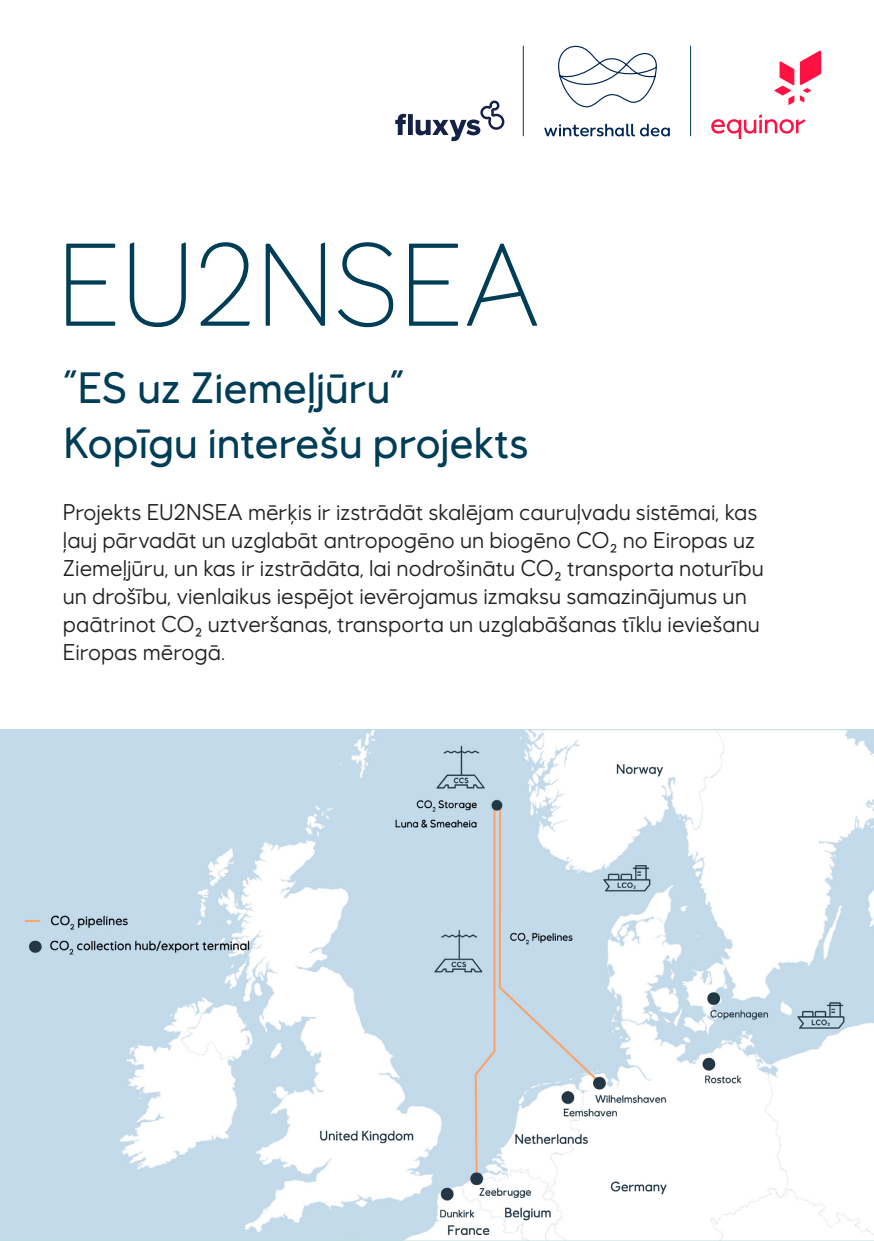
<style>
.page{position:relative;width:874px;height:1241px;background:#fff}
.page>*{position:absolute;margin:0;border:0;box-sizing:border-box;transform-origin:0 0}
.t1{font:300 117.25px "Equinor";color:#003d57}
.t2{font:500 43.75px/54.2px "Equinor";color:#003d57}
.t3{font:22.75px "Equinor";color:#231f20}
</style>
<div class="page">
<svg style="left:395px;top:100px;width:109px;height:41px"></svg>
<svg style="left:558px;top:46px;width:99px;height:62px"></svg>
<svg style="left:544px;top:124px;width:125px;height:12px"></svg>
<hr style="left:690px;top:46px;width:1px;height:90px;background:#003d57">
<hr style="left:522px;top:46px;width:1px;height:90px;background:#003d57">
<svg style="left:711px;top:114px;width:93px;height:25px"></svg>
<svg style="left:774px;top:50px;width:46px;height:55px"></svg>
<svg style="left:0;top:729px;width:873px;height:511px"></svg>
<p class="t1" style="left:57px;top:216px;width:485px">EU2NSEA</p>
<p class="t2" style="left:63px;top:360px;width:466px">”ES uz Ziemeļjūru”<br>Kopīgu interešu projekts</p>
<p class="t3" style="left:63px;top:498px;width:695px">Projekts EU2NSEA mērķis ir izstrādāt skalējam cauruļvadu sistēmai, kas</p>
<p class="t3" style="left:63px;top:526px;width:693px">ļauj pārvadāt un uzglabāt antropogēno un biogēno CO₂ no Eiropas uz</p>
<p class="t3" style="left:63px;top:554px;width:702px">Ziemeļjūru, un kas ir izstrādāta, lai nodrošinātu CO₂ transporta noturību</p>
<p class="t3" style="left:63px;top:582px;width:685px">un drošību, vienlaikus iespējot ievērojamus izmaksu samazinājumus un</p>
<p class="t3" style="left:63px;top:610px;width:698px">paātrinot CO₂ uztveršanas, transporta un uzglabāšanas tīklu ieviešanu</p>
<p class="t3" style="left:63px;top:638px;width:164px">Eiropas mērogā.</p>
</div>
